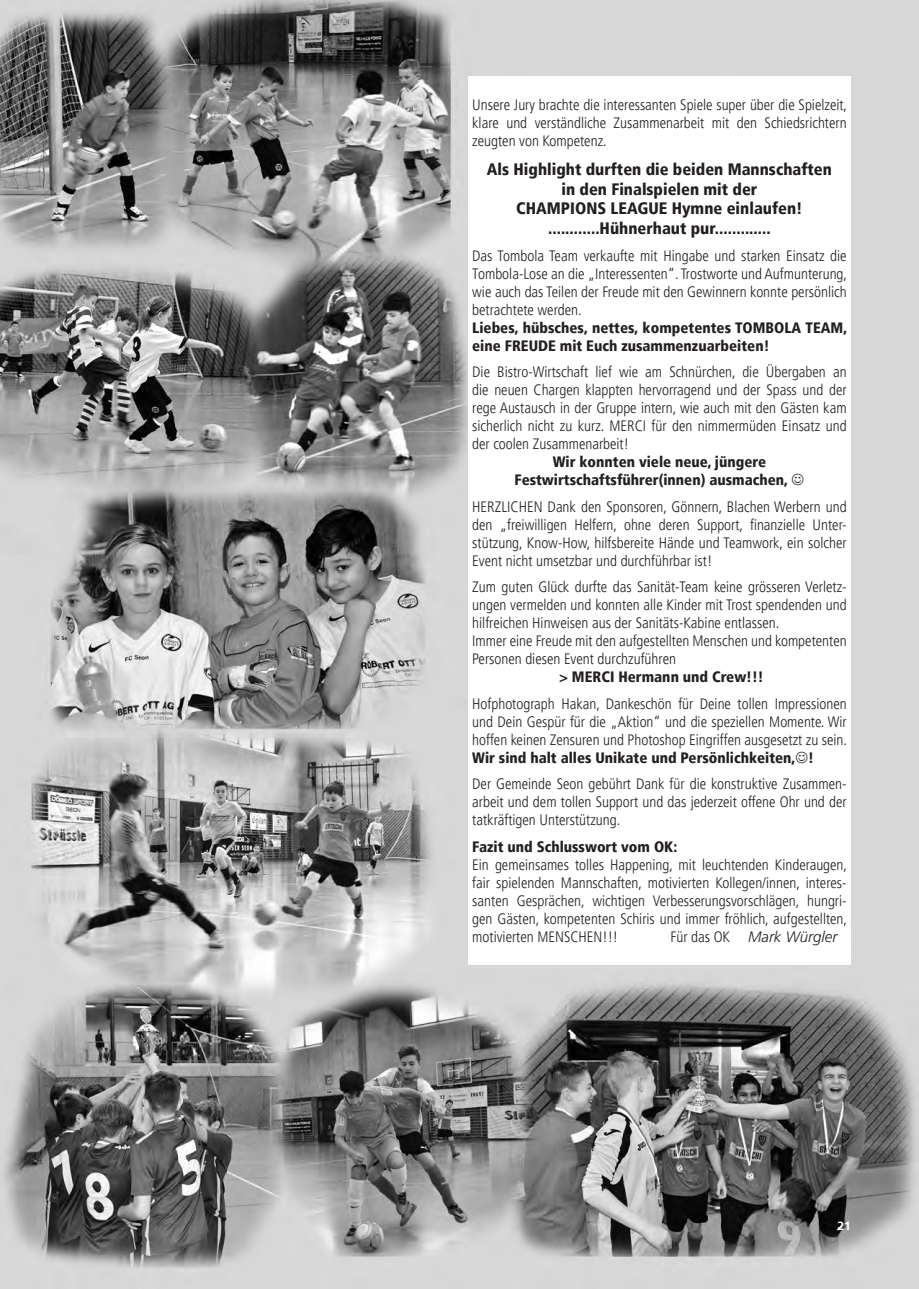
<style>
.page{position:relative;width:919px;height:1289px;background:#fff}
.page>*{position:absolute;margin:0;border:0;box-sizing:border-box;transform-origin:0 0}
.t1{font:900 condensed 16.5px/19.8px "Frutiger";color:#231f20;text-align:center}
.t2{font:300 condensed 15px/18px "Frutiger";color:#231f20;text-align:justify}
.t3{font:900 condensed 15px/18px "Frutiger";color:#231f20}
.t4{font:italic 300 15px "Frutiger";color:#231f20}
.t5{font:700 12px "Frutiger";color:#fff}
.s1{font-style:normal;font-stretch:condensed}
</style>
<div class="page">
<img style="left:0;top:0;width:918px;height:1288px">
<div style="left:468px;top:77px;width:382px;height:887px;background:#fff"></div>
<p class="t2" style="left:472px;top:96px;width:376px">Unsere Jury brachte die interessanten Spiele super über die Spielzeit, klare und verständliche Zusammenarbeit mit den Schiedsrichtern zeugten von Kompetenz.</p>
<p class="t1" style="left:487px;top:159px;width:346px">Als Highlight durften die beiden Mannschaften in den Finalspielen mit der<br>CHAMPIONS LEAGUE Hymne einlaufen! ............Hühnerhaut pur.............</p>
<p class="t2" style="left:472px;top:247px;width:376px">Das Tombola Team verkaufte mit Hingabe und starken Einsatz die Tombola-Lose an die „Interessenten“. Trostworte und Aufmunterung, wie auch das Teilen der Freude mit den Gewinnern konnte persönlich betrachtete werden.</p>
<p class="t3" style="left:472px;top:318px;width:376px">Liebes, hübsches, nettes, kompetentes TOMBOLA TEAM, eine FREUDE mit Euch zusammenzuarbeiten!</p>
<p class="t2" style="left:472px;top:363px;width:376px">Die Bistro-Wirtschaft lief wie am Schnürchen, die Übergaben an die neuen Chargen klappten hervorragend und der Spass und der rege Austausch in der Gruppe intern, wie auch mit den Gästen kam sicherlich nicht zu kurz. MERCI für den nimmermüden Einsatz und der coolen Zusammenarbeit!</p>
<p class="t3" style="left:514px;top:453px;width:275px;text-indent:38px">Wir konnten viele neue, jüngere<br>Festwirtschaftsführer(innen) ausmachen,</p>
<p class="t2" style="left:472px;top:498px;width:376px">HERZLICHEN Dank den Sponsoren, Gönnern, Blachen Werbern und den „freiwilligen Helfern, ohne deren Support, finanzielle Unter&shy;stützung, Know-How, hilfsbereite Hände und Teamwork, ein solcher Event nicht umsetzbar und durchführbar ist!</p>
<p class="t2" style="left:472px;top:578px;width:376px;text-align:left">Zum guten Glück durfte das Sanität-Team keine grösseren Verletz&shy;ungen vermelden und konnten alle Kinder mit Trost spendenden und hilfreichen Hinweisen aus der Sanitäts-Kabine entlassen.<br>Immer eine Freude mit den aufgestellten Menschen und kompetenten Personen diesen Event durchzuführen</p>
<p class="t3" style="left:559px;top:668px;width:206px">&gt; MERCI Hermann und Crew!!!</p>
<p class="t2" style="left:472px;top:695px;width:376px">Hofphotograph Hakan, Dankeschön für Deine tollen Impressionen und Dein Gespür für die „Aktion“ und die speziellen Momente. Wir hoffen keinen Zensuren und Photoshop Eingriffen ausgesetzt zu sein.</p>
<p class="t3" style="left:472px;top:748px;width:343px">Wir sind halt alles Unikate und Persönlichkeiten, !</p>
<p class="t2" style="left:472px;top:775px;width:376px">Der Gemeinde Seon gebührt Dank für die konstruktive Zusammen&shy;arbeit und dem tollen Support und das jederzeit offene Ohr und der tatkräftigen Unterstützung.</p>
<p class="t3" style="left:472px;top:837px;width:206px">Fazit und Schlusswort vom OK:</p>
<p class="t2" style="left:472px;top:856px;width:376px">Ein gemeinsames tolles Happening, mit leuchtenden Kinderaugen, fair spielenden Mannschaften, motivierten Kollegen/innen, interes&shy;santen Gesprächen, wichtigen Verbesserungsvorschlägen, hungri&shy;gen Gästen, kompetenten Schiris und immer fröhlich, aufgestellten, motivierten MENSCHEN!!!</p>
<p class="t4" style="left:670px;top:928px;width:168px"><span class="s1">Für das OK</span> Mark Würgler</p>
<p class="t5" style="left:837px;top:1219px;width:15px">21</p>
</div>
